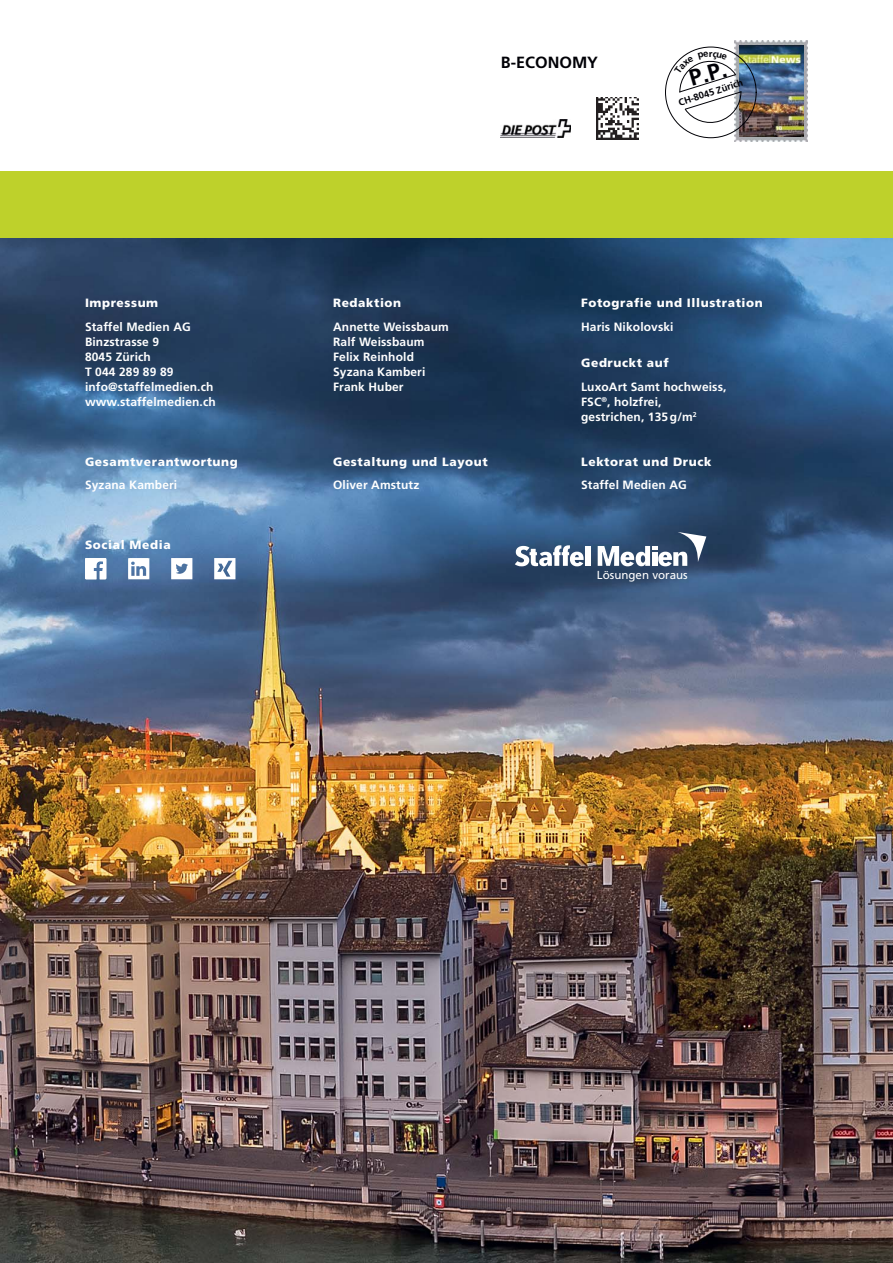
<style>
.page{position:relative;width:893px;height:1263px;background:#fff}
.page>*{position:absolute;margin:0;border:0;box-sizing:border-box;transform-origin:0 0}
.t1{font:700 22.95px "Frutiger";color:#000006}
.t2{font:700 16.2px "Frutiger";color:#000006}
.t3{font:700 12px/15px "Frutiger LT Std";letter-spacing:.01em;color:#fff}
.t4{font:900 12px "Frutiger LT Std";letter-spacing:.05em;color:#fff}
.t5{font:11.7px "Frutiger LT Std";color:#fff}
.t6{font:700 9.6px "Frutiger";color:#000006}
</style>
<div class="page">
<img style="left:0;top:238px;width:893px;height:1025px">
<div style="left:0;top:125px;width:893px;height:113px;background:#bed12b"></div>
<svg style="left:214px;top:558px;width:21px;height:21px"></svg>
<svg style="left:171px;top:558px;width:21px;height:21px"></svg>
<svg style="left:85px;top:558px;width:21px;height:21px"></svg>
<svg style="left:128px;top:558px;width:21px;height:21px"></svg>
<svg style="left:515px;top:545px;width:69px;height:21px"></svg>
<div style="left:585px;top:546px;width:5px;height:20px;background:#fff"></div>
<svg style="left:598px;top:532px;width:108px;height:34px"></svg>
<div style="left:0;top:0;width:893px;height:170px;background:#fff"></div>
<img style="left:501px;top:120px;width:70px;height:18px">
<img style="left:596px;top:97px;width:43px;height:43px">
<img style="left:734px;top:40px;width:74px;height:101px">
<img style="left:739px;top:45px;width:65px;height:92px">
<svg style="left:674px;top:52px;width:68px;height:74px"></svg>
<p class="t4" style="left:85px;top:297px;width:75px">Impressum</p>
<p class="t3" style="left:85px;top:320px;width:132px">Staffel Medien AG<br>Binzstrasse 9<br>8045 Zürich<br>T 044 289 89 89 info@staffelmedien.ch www.staffelmedien.ch</p>
<p class="t4" style="left:85px;top:456px;width:154px">Gesamtverantwortung</p>
<p class="t3" style="left:85px;top:478px;width:94px">Syzana Kamberi</p>
<p class="t4" style="left:85px;top:539px;width:87px">Social Media</p>
<h2 class="t2" style="left:501px;top:53px;width:99px">B-ECONOMY</h2>
<p class="t6" style="left:709px;top:48px;width:5px">r</p>
<p class="t6" style="left:677px;top:97px;width:69px;rotate:-18deg">CH-8045 Zürich</p>
<h1 class="t1" style="left:686px;top:66px;width:40px;rotate:-16deg">P.P.</h1>
<p class="t4" style="left:333px;top:297px;width:70px">Redaktion</p>
<p class="t3" style="left:333px;top:320px;width:117px">Annette Weissbaum<br>Ralf Weissbaum<br>Felix Reinhold<br>Syzana Kamberi<br>Frank Huber</p>
<p class="t4" style="left:333px;top:456px;width:156px">Gestaltung und Layout</p>
<p class="t3" style="left:333px;top:478px;width:88px">Oliver Amstutz</p>
<p class="t4" style="left:581px;top:297px;width:183px">Fotografie und Illustration</p>
<p class="t3" style="left:581px;top:320px;width:94px">Haris Nikolovski</p>
<p class="t4" style="left:581px;top:357px;width:89px">Gedruckt auf</p>
<p class="t3" style="left:581px;top:380px;width:147px">LuxoArt Samt hochweiss,<br>FSC<sup>®</sup>, holzfrei, gestrichen, 135 g/m<sup>2</sup></p>
<p class="t4" style="left:581px;top:456px;width:132px">Lektorat und Druck</p>
<p class="t3" style="left:581px;top:478px;width:107px">Staffel Medien AG</p>
<p class="t5" style="left:597px;top:569px;width:92px">Lösungen voraus</p>
</div>
